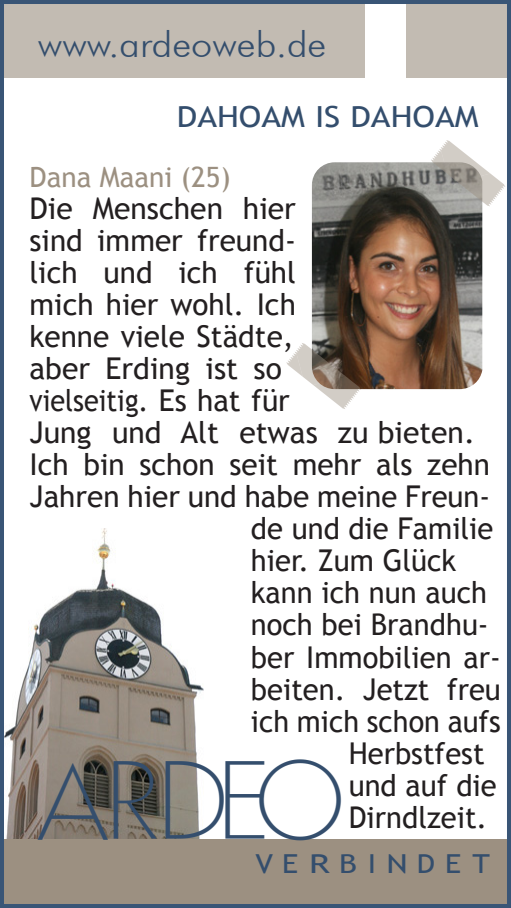
<style>
.page{position:relative;width:511px;height:908px;background:#fff}
.page>*{position:absolute;margin:0;border:0;box-sizing:border-box;transform-origin:0 0}
.t1{font:37.6px "Coffee Shop";color:#344e6d}
.t2{font:300 36px "Futura BT";color:#344e6d;scale:1.05 1}
.t3{font:30px/32px "Trebuchet MS";color:#231f20}
.t4{font:30px "Trebuchet MS";color:#231f20;scale:.96 1}
.t5{font:29.2px "Trebuchet MS";color:#344e6d;scale:1.15 1}
.t6{font:28px "Trebuchet MS";color:#9c9081}
.t7{font:26px "Trebuchet MS";color:#344e6d;scale:1.15 1}
</style>
<div class="page">
<img style="left:5px;top:528px;width:199px;height:311px">
<div style="left:406px;top:0;width:104px;height:77px;background:#c2bbb2"></div>
<div style="left:0;top:0;width:364px;height:77px;background:#c2bbb2"></div>
<div style="left:0;top:839px;width:510px;height:68px;background:#9c9081"></div>
<img style="left:311px;top:162px;width:171px;height:227px">
<svg style="left:286px;top:342px;width:74px;height:67px"></svg>
<svg style="left:430px;top:140px;width:75px;height:66px"></svg>
<div style="left:0;top:0;width:510px;height:907px;border:4px solid #395576"></div>
<p class="t2" style="left:38px;top:22px;width:276px">www.ardeoweb.de</p>
<p class="t5" style="left:177px;top:100px;width:263px">DAHOAM IS DAHOAM</p>
<p class="t6" style="left:29px;top:160px;width:203px">Dana Maani (25)</p>
<p class="t3" style="left:29px;top:192px;width:461px">Die Menschen hier<br>sind immer freund-<br>lich und ich fühl<br>mich hier wohl. Ich<br>kenne viele Städte,<br>aber Erding ist so<br>vielseitig. Es hat für<br>Jung und Alt etwas zu bieten.<br>Ich bin schon seit mehr als zehn<br>Jahren hier und habe meine Freun-</p>
<p class="t3" style="left:251px;top:513px;width:244px">de und die Familie</p>
<p class="t3" style="left:251px;top:545px;width:206px">hier. Zum Glück</p>
<p class="t3" style="left:251px;top:577px;width:237px">kann ich nun auch</p>
<p class="t3" style="left:251px;top:609px;width:239px">noch bei Brandhu-</p>
<p class="t3" style="left:251px;top:641px;width:251px">ber Immobilien ar-</p>
<p class="t3" style="left:251px;top:673px;width:251px">beiten. Jetzt freu</p>
<p class="t4" style="left:251px;top:703px;width:262px">ich mich schon aufs</p>
<p class="t3" style="left:348px;top:737px;width:137px">Herbstfest</p>
<p class="t3" style="left:348px;top:769px;width:149px">und auf die</p>
<p class="t3" style="left:348px;top:801px;width:140px">Dirndlzeit.</p>
<p class="t1" style="left:47px;top:802px;width:301px">ARDEO</p>
<p class="t7" style="left:255px;top:847px;width:205px">V E R BI N DET</p>
</div>
